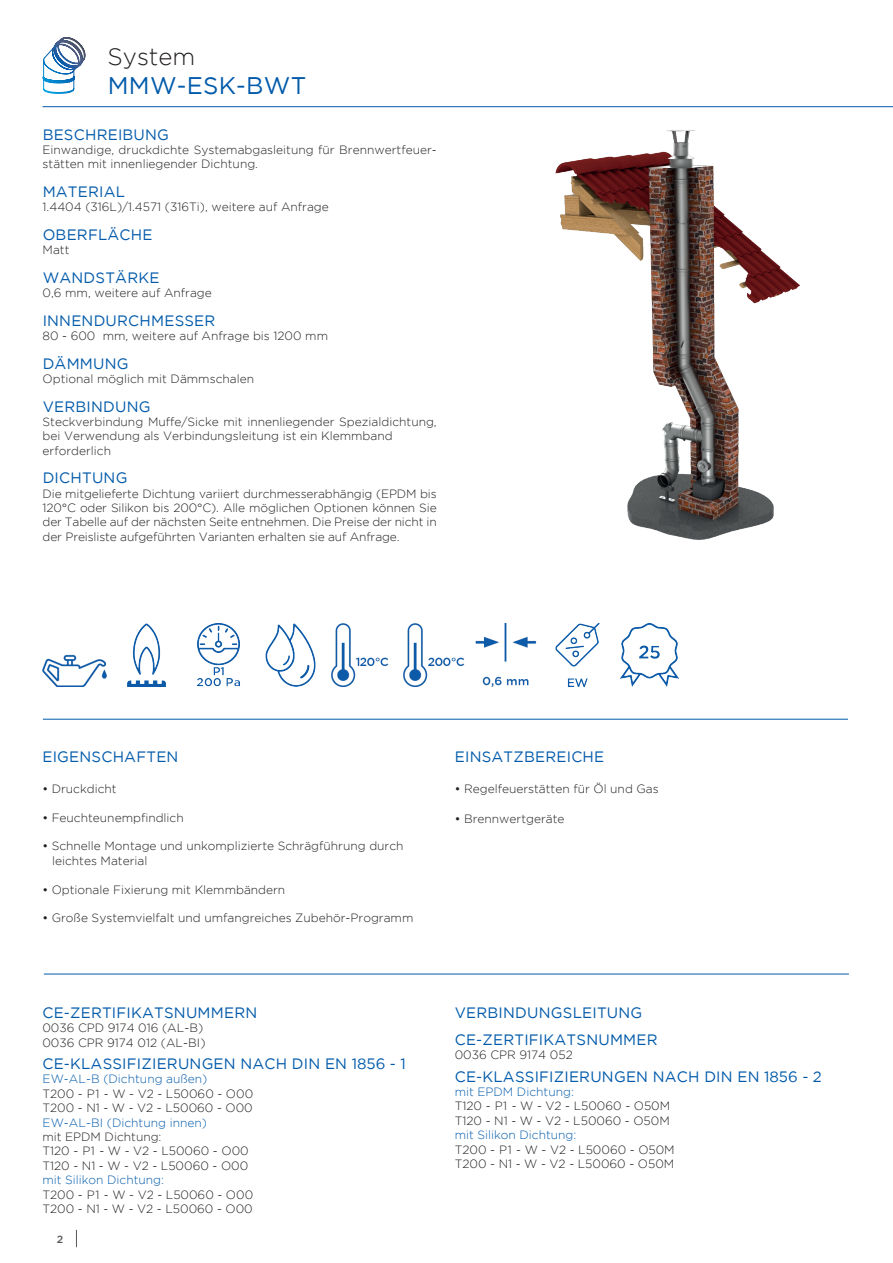
<style>
.page{position:relative;width:893px;height:1263px;background:#fff}
.page>*{position:absolute;margin:0;border:0;box-sizing:border-box;transform-origin:0 0}
.t1{font:24px "Gotham";letter-spacing:.015em;color:#015aaa}
.t2{font:300 24px "Gotham";color:#231f20}
.t3{font:15px/27px "Gotham";letter-spacing:.015em;color:#015aaa}
.t4{font:300 12px/14.4px "Gotham";color:#231f20}
.t5{font:300 12px "Gotham";color:#015aaa}
.t6{font:500 10.5px "Gotham";color:#57585a}
.s1{font-weight:400}
</style>
<div class="page">
<hr style="left:43px;top:106px;width:850px;height:1px;background:#015aaa">
<svg style="left:42px;top:37px;width:44px;height:57px"></svg>
<svg style="left:76px;top:1230px;width:1px;height:17px"></svg>
<img style="left:555px;top:130px;width:245px;height:410px">
<img style="left:265px;top:623px;width:51px;height:64px">
<img style="left:403px;top:623px;width:62px;height:64px">
<img style="left:43px;top:654px;width:63px;height:33px">
<img style="left:620px;top:623px;width:59px;height:64px">
<img style="left:555px;top:623px;width:45px;height:64px">
<img style="left:331px;top:623px;width:58px;height:64px">
<img style="left:127px;top:623px;width:39px;height:64px">
<img style="left:197px;top:623px;width:43px;height:64px">
<img style="left:475px;top:623px;width:62px;height:64px">
<hr style="left:43px;top:719px;width:805px;height:1px;background:#015aaa">
<hr style="left:44px;top:974px;width:805px;height:1px;background:#015aaa">
<h1 class="t2" style="left:108px;top:42px;width:89px">System</h1>
<h1 class="t1" style="left:108px;top:70px;width:200px">MMW-ESK-BWT</h1>
<p class="t3" style="left:43px;top:121px;width:128px">BESCHREIBUNG</p>
<p class="t4" style="left:43px;top:142px;width:396px">Einwandige, druckdichte Systemabgasleitung für Brennwertfeuer&shy;stätten mit innenliegender Dichtung.</p>
<p class="t3" style="left:43px;top:178px;width:84px">MATERIAL</p>
<p class="t4" style="left:43px;top:200px;width:288px">1.4404 (316L)/1.4571 (316Ti), weitere auf Anfrage</p>
<p class="t3" style="left:43px;top:221px;width:111px">OBERFLÄCHE</p>
<p class="t4" style="left:43px;top:242px;width:28px">Matt</p>
<p class="t3" style="left:43px;top:264px;width:118px">WANDSTÄRKE</p>
<p class="t4" style="left:43px;top:285px;width:171px">0,6 mm, weitere auf Anfrage</p>
<p class="t3" style="left:43px;top:307px;width:174px">INNENDURCHMESSER</p>
<p class="t4" style="left:43px;top:328px;width:287px">80 - 600 mm, weitere auf Anfrage bis 1200 mm</p>
<p class="t3" style="left:43px;top:349px;width:87px">DÄMMUNG</p>
<p class="t4" style="left:43px;top:371px;width:213px">Optional möglich mit Dämmschalen</p>
<p class="t3" style="left:43px;top:392px;width:109px">VERBINDUNG</p>
<p class="t4" style="left:43px;top:414px;width:396px">Steckverbindung Muffe/Sicke mit innenliegender Spezialdichtung, bei Verwendung als Verbindungsleitung ist ein Klemmband erforderlich</p>
<p class="t3" style="left:43px;top:464px;width:86px">DICHTUNG</p>
<p class="t4" style="left:43px;top:486px;width:396px;text-align:justify">Die mitgelieferte Dichtung variiert durchmesserabhängig (EPDM bis 120°C oder Silikon bis 200°C). Alle möglichen Optionen können Sie der Tabelle auf der nächsten Seite entnehmen. Die Preise der nicht in der Preisliste aufgeführten Varianten erhalten sie auf Anfrage.</p>
<p class="t3" style="left:42px;top:743px;width:137px">EIGENSCHAFTEN</p>
<p class="t4" style="left:42px;top:781px;width:76px"><span class="s1">•</span> Druckdicht</p>
<p class="t4" style="left:42px;top:810px;width:143px"><span class="s1">•</span> Feuchteunempfindlich</p>
<p class="t4" style="left:52px;top:839px;width:353px;text-indent:-10px"><span class="s1">•</span> Schnelle Montage und unkomplizierte Schrägführung durch leichtes Material</p>
<p class="t4" style="left:42px;top:882px;width:244px"><span class="s1">•</span> Optionale Fixierung mit Klemmbändern</p>
<p class="t4" style="left:42px;top:911px;width:373px"><span class="s1">•</span> Große Systemvielfalt und umfangreiches Zubehör-Programm</p>
<p class="t3" style="left:42px;top:998px;width:216px">CE-ZERTIFIKATSNUMMERN</p>
<p class="t4" style="left:42px;top:1020px;width:165px">0036 CPD 9174 016 (AL-B)<br>0036 CPR 9174 012 (AL-BI)</p>
<p class="t3" style="left:42px;top:1050px;width:365px">CE-KLASSIFIZIERUNGEN NACH DIN EN 1856 - 1</p>
<p class="t5" style="left:42px;top:1071px;width:166px">EW-AL-B (Dichtung außen)</p>
<p class="t4" style="left:42px;top:1086px;width:212px">T200 - P1 - W - V2 - L50060 - O00<br>T200 - N1 - W - V2 - L50060 - O00</p>
<p class="t5" style="left:42px;top:1115px;width:166px">EW-AL-BI (Dichtung innen)</p>
<p class="t4" style="left:42px;top:1129px;width:208px">mit EPDM Dichtung:<br>T120 - P1 - W - V2 - L50060 - O00<br>T120 - N1 - W - V2 - L50060 - O00</p>
<p class="t5" style="left:42px;top:1172px;width:123px">mit Silikon Dichtung:</p>
<p class="t4" style="left:42px;top:1187px;width:212px">T200 - P1 - W - V2 - L50060 - O00<br>T200 - N1 - W - V2 - L50060 - O00</p>
<p class="t6" style="left:57px;top:1232px;width:8px">2</p>
<p class="t3" style="left:455px;top:743px;width:151px">EINSATZBEREICHE</p>
<p class="t4" style="left:455px;top:781px;width:206px"><span class="s1">•</span> Regelfeuerstätten für Öl und Gas</p>
<p class="t4" style="left:455px;top:812px;width:111px"><span class="s1">•</span> Brennwertgeräte</p>
<p class="t3" style="left:455px;top:998px;width:204px">VERBINDUNGSLEITUNG<br>CE-ZERTIFIKATSNUMMER</p>
<p class="t4" style="left:455px;top:1047px;width:120px">0036 CPR 9174 052</p>
<p class="t3" style="left:455px;top:1062px;width:369px">CE-KLASSIFIZIERUNGEN NACH DIN EN 1856 - 2</p>
<p class="t5" style="left:455px;top:1084px;width:121px">mit EPDM Dichtung:</p>
<p class="t4" style="left:455px;top:1099px;width:217px">T120 - P1 - W - V2 - L50060 - O50M<br>T120 - N1 - W - V2 - L50060 - O50M</p>
<p class="t5" style="left:455px;top:1127px;width:123px">mit Silikon Dichtung:</p>
<p class="t4" style="left:455px;top:1142px;width:221px">T200 - P1 - W - V2 - L50060 - O50M<br>T200 - N1 - W - V2 - L50060 - O50M</p>
</div>
